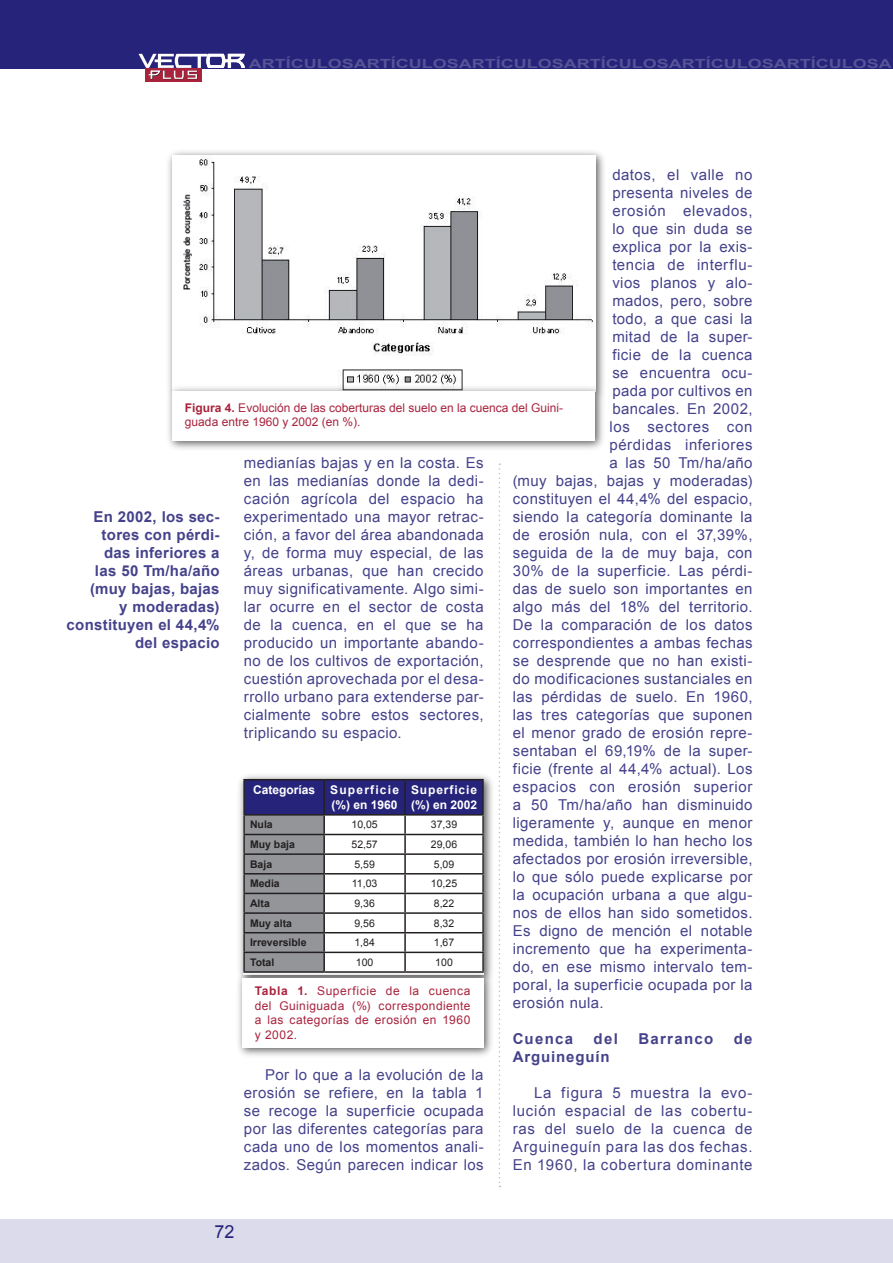
<style>
.page{position:relative;width:893px;height:1263px;background:#fff}
.page>*{position:absolute;margin:0;border:0;box-sizing:border-box;transform-origin:0 0}
.t1{font:18px "Arial";color:#26237b}
.t2{font:15px/18px "Arial";letter-spacing:.025em;color:#45428b;text-align:justify}
.t3{font:700 15px/18px "Arial";letter-spacing:.02em;color:#45428b;text-align:right}
.t4{font:15px "Arial";letter-spacing:.045em;color:#45428b}
.t5{font:15px "Arial";letter-spacing:.05em;color:#45428b}
.t6{font:700 15px "Arial";letter-spacing:.055em;color:#45428b}
.t7{font:700 15px "Arial";letter-spacing:.085em;color:#45428b}
.t8{font:700 12.6px "Arial";color:#565396;scale:1.43 1}
.t9{font:12px/14.4px "Arial";color:#a9233d}
.t10{font:700 12px/14.4px "Arial";letter-spacing:.1em;color:#fff}
.t11{font:700 12px/14.4px "Arial";letter-spacing:.075em;color:#fff}
.t12{font:700 12px "Arial";color:#fff}
.t13{font:10.5px "Arial";color:#231f20}
.t14{font:700 10.5px "Arial";color:#231f20}
.s1{font-weight:700}
</style>
<div class="page">
<div style="left:0;top:0;width:893px;height:69px;background:#26237b"></div>
<div style="left:0;top:1219px;width:893px;height:44px;background:#dcdbeb"></div>
<svg style="left:146px;top:79px;width:56px;height:3px"></svg>
<svg style="left:139px;top:54px;width:106px;height:25px"></svg>
<svg style="left:499px;top:463px;width:1px;height:724px"></svg>
<div style="left:164px;top:147px;width:442px;height:256px;background:#231f20;opacity:.75"></div>
<img style="left:172px;top:155px;width:423px;height:229px">
<div style="left:165px;top:384px;width:441px;height:67px;background:#231f20;opacity:.75"></div>
<div style="left:172px;top:391px;width:422px;height:49px;background:#fff"></div>
<div style="left:235px;top:772px;width:261px;height:215px;background:#231f20;opacity:.75"></div>
<hr style="left:243px;top:779px;width:81px;height:1px;background:#231f20">
<hr style="left:324px;top:779px;width:81px;height:1px;background:#231f20">
<hr style="left:405px;top:779px;width:79px;height:1px;background:#231f20">
<svg style="left:243px;top:780px;width:241px;height:191px"></svg>
<div style="left:235px;top:971px;width:260px;height:88px;background:#231f20;opacity:.75"></div>
<div style="left:242px;top:978px;width:241px;height:69px;background:#fff"></div>
<p class="t8" style="left:249px;top:56px;width:451px">ARTÍCULOSARTÍCULOSARTÍCULOSARTÍCULOSARTÍCULOSARTÍCULOSA</p>
<p class="t2" style="left:612px;top:166px;width:142px">datos, el valle no</p>
<p class="t2" style="left:612px;top:184px;width:142px">presenta niveles de</p>
<p class="t4" style="left:612px;top:202px;width:142px">erosión elevados,</p>
<p class="t2" style="left:612px;top:220px;width:142px">lo que sin duda se</p>
<p class="t2" style="left:612px;top:238px;width:142px">explica por la exis-</p>
<p class="t2" style="left:612px;top:256px;width:142px">tencia de interflu-</p>
<p class="t2" style="left:612px;top:274px;width:142px">vios planos y alo-</p>
<p class="t2" style="left:612px;top:292px;width:142px">mados, pero, sobre</p>
<p class="t2" style="left:612px;top:310px;width:142px">todo, a que casi la</p>
<p class="t2" style="left:612px;top:328px;width:142px">mitad de la super-</p>
<p class="t2" style="left:612px;top:346px;width:142px">ficie de la cuenca</p>
<p class="t2" style="left:612px;top:364px;width:142px">se encuentra ocu-</p>
<p class="t2" style="left:612px;top:382px;width:142px">pada por cultivos en</p>
<p class="t2" style="left:612px;top:400px;width:142px">bancales. En 2002,</p>
<p class="t5" style="left:609px;top:418px;width:145px">los sectores con</p>
<p class="t2" style="left:609px;top:436px;width:145px">pérdidas inferiores</p>
<p class="t2" style="left:609px;top:454px;width:145px">a las 50 Tm/ha/año</p>
<p class="t2" style="left:513px;top:472px;width:241px">(muy bajas, bajas y moderadas)</p>
<p class="t2" style="left:513px;top:490px;width:241px">constituyen el 44,4% del espacio,</p>
<p class="t2" style="left:513px;top:508px;width:241px">siendo la categoría dominante la</p>
<p class="t2" style="left:513px;top:526px;width:241px">de erosión nula, con el 37,39%,</p>
<p class="t2" style="left:513px;top:544px;width:241px">seguida de la de muy baja, con</p>
<p class="t2" style="left:513px;top:562px;width:241px">30% de la superficie. Las pérdi-</p>
<p class="t2" style="left:513px;top:580px;width:241px">das de suelo son importantes en</p>
<p class="t2" style="left:513px;top:598px;width:241px">algo más del 18% del territorio.</p>
<p class="t2" style="left:513px;top:616px;width:241px">De la comparación de los datos</p>
<p class="t2" style="left:513px;top:634px;width:241px">correspondientes a ambas fechas</p>
<p class="t2" style="left:513px;top:652px;width:241px">se desprende que no han existi-</p>
<p class="t2" style="left:513px;top:670px;width:241px">do modificaciones sustanciales en</p>
<p class="t2" style="left:513px;top:688px;width:241px">las pérdidas de suelo. En 1960,</p>
<p class="t2" style="left:513px;top:706px;width:241px">las tres categorías que suponen</p>
<p class="t2" style="left:513px;top:724px;width:241px">el menor grado de erosión repre-</p>
<p class="t2" style="left:513px;top:742px;width:241px">sentaban el 69,19% de la super-</p>
<p class="t2" style="left:513px;top:760px;width:241px">ficie (frente al 44,4% actual). Los</p>
<p class="t2" style="left:513px;top:778px;width:241px">espacios con erosión superior</p>
<p class="t2" style="left:513px;top:796px;width:241px">a 50 Tm/ha/año han disminuido</p>
<p class="t2" style="left:513px;top:814px;width:241px">ligeramente y, aunque en menor</p>
<p class="t2" style="left:513px;top:832px;width:241px">medida, también lo han hecho los</p>
<p class="t2" style="left:513px;top:850px;width:241px">afectados por erosión irreversible,</p>
<p class="t2" style="left:513px;top:868px;width:241px">lo que sólo puede explicarse por</p>
<p class="t2" style="left:513px;top:886px;width:241px">la ocupación urbana a que algu-</p>
<p class="t2" style="left:513px;top:904px;width:241px">nos de ellos han sido sometidos.</p>
<p class="t2" style="left:513px;top:922px;width:241px">Es digno de mención el notable</p>
<p class="t2" style="left:513px;top:940px;width:241px">incremento que ha experimenta-</p>
<p class="t2" style="left:513px;top:958px;width:241px">do, en ese mismo intervalo tem-</p>
<p class="t2" style="left:513px;top:976px;width:241px">poral, la superficie ocupada por la</p>
<p class="t2" style="left:513px;top:994px;width:92px">erosión nula.</p>
<p class="t3" style="left:513px;top:1030px;width:62px">Cuenca</p>
<p class="t3" style="left:594px;top:1030px;width:26px">del</p>
<p class="t7" style="left:638px;top:1030px;width:76px">Barranco</p>
<p class="t3" style="left:734px;top:1030px;width:20px">de</p>
<p class="t6" style="left:513px;top:1048px;width:98px">Arguineguín</p>
<p class="t2" style="left:513px;top:1084px;width:241px;text-indent:21px">La figura 5 muestra la evo&shy;lución espacial de las cobertu&shy;ras del suelo de la cuenca de Arguineguín para las dos fechas.<br>En 1960, la cobertura dominante</p>
<p class="t9" style="left:185px;top:400px;width:380px"><span class="s1">Figura 4.</span> Evolución de las coberturas del suelo en la cuenca del Guini&shy;guada entre 1960 y 2002 (en %).</p>
<p class="t2" style="left:244px;top:454px;width:241px">medianías bajas y en la costa. Es en las medianías donde la dedi&shy;cación agrícola del espacio ha experimentado una mayor retrac&shy;ción, a favor del área abandonada y, de forma muy especial, de las áreas urbanas, que han crecido muy significativamente. Algo simi&shy;lar ocurre en el sector de costa de la cuenca, en el que se ha producido un importante abando&shy;no de los cultivos de exportación, cuestión aprovechada por el desa&shy;rrollo urbano para extenderse par&shy;cialmente sobre estos sectores, triplicando su espacio.</p>
<p class="t3" style="left:67px;top:508px;width:154px">En 2002, los sec&shy;tores con pérdi-<br>das inferiores a<br>las 50 Tm/ha/año (muy bajas, bajas<br>y moderadas) constituyen el 44,4% del espacio</p>
<p class="t12" style="left:253px;top:783px;width:64px">Categorías</p>
<p class="t10" style="left:330px;top:783px;width:70px">Superficie (%) en 1960</p>
<p class="t11" style="left:411px;top:783px;width:68px">Superficie (%) en 2002</p>
<p class="t14" style="left:250px;top:819px;width:24px">Nula</p>
<p class="t13" style="left:351px;top:819px;width:28px">10,05</p>
<p class="t13" style="left:431px;top:819px;width:28px">37,39</p>
<p class="t14" style="left:250px;top:838px;width:46px">Muy baja</p>
<p class="t13" style="left:351px;top:838px;width:28px">52,57</p>
<p class="t13" style="left:431px;top:838px;width:28px">29,06</p>
<p class="t14" style="left:250px;top:858px;width:24px">Baja</p>
<p class="t13" style="left:354px;top:858px;width:22px">5,59</p>
<p class="t13" style="left:434px;top:858px;width:22px">5,09</p>
<p class="t14" style="left:250px;top:878px;width:31px">Media</p>
<p class="t13" style="left:352px;top:878px;width:27px">11,03</p>
<p class="t13" style="left:431px;top:878px;width:28px">10,25</p>
<p class="t14" style="left:250px;top:897px;width:21px">Alta</p>
<p class="t13" style="left:354px;top:897px;width:22px">9,36</p>
<p class="t13" style="left:434px;top:897px;width:22px">8,22</p>
<p class="t14" style="left:250px;top:917px;width:44px">Muy alta</p>
<p class="t13" style="left:354px;top:917px;width:22px">9,56</p>
<p class="t13" style="left:434px;top:917px;width:22px">8,32</p>
<p class="t14" style="left:250px;top:937px;width:58px">Irreversible</p>
<p class="t13" style="left:354px;top:937px;width:22px">1,84</p>
<p class="t13" style="left:434px;top:937px;width:22px">1,67</p>
<p class="t14" style="left:250px;top:956px;width:26px">Total</p>
<p class="t13" style="left:356px;top:956px;width:19px">100</p>
<p class="t13" style="left:435px;top:956px;width:19px">100</p>
<p class="t9" style="left:255px;top:984px;width:217px;text-align:justify"><span class="s1">Tabla 1.</span> Superficie de la cuenca del Guiniguada (%) correspondiente a las categorías de erosión en 1960 y 2002.</p>
<p class="t2" style="left:244px;top:1066px;width:241px;text-indent:21px">Por lo que a la evolución de la erosión se refiere, en la tabla 1 se recoge la superficie ocupada por las diferentes categorías para cada uno de los momentos anali&shy;zados. Según parecen indicar los</p>
<p class="t1" style="left:214px;top:1222px;width:22px">72</p>
</div>
